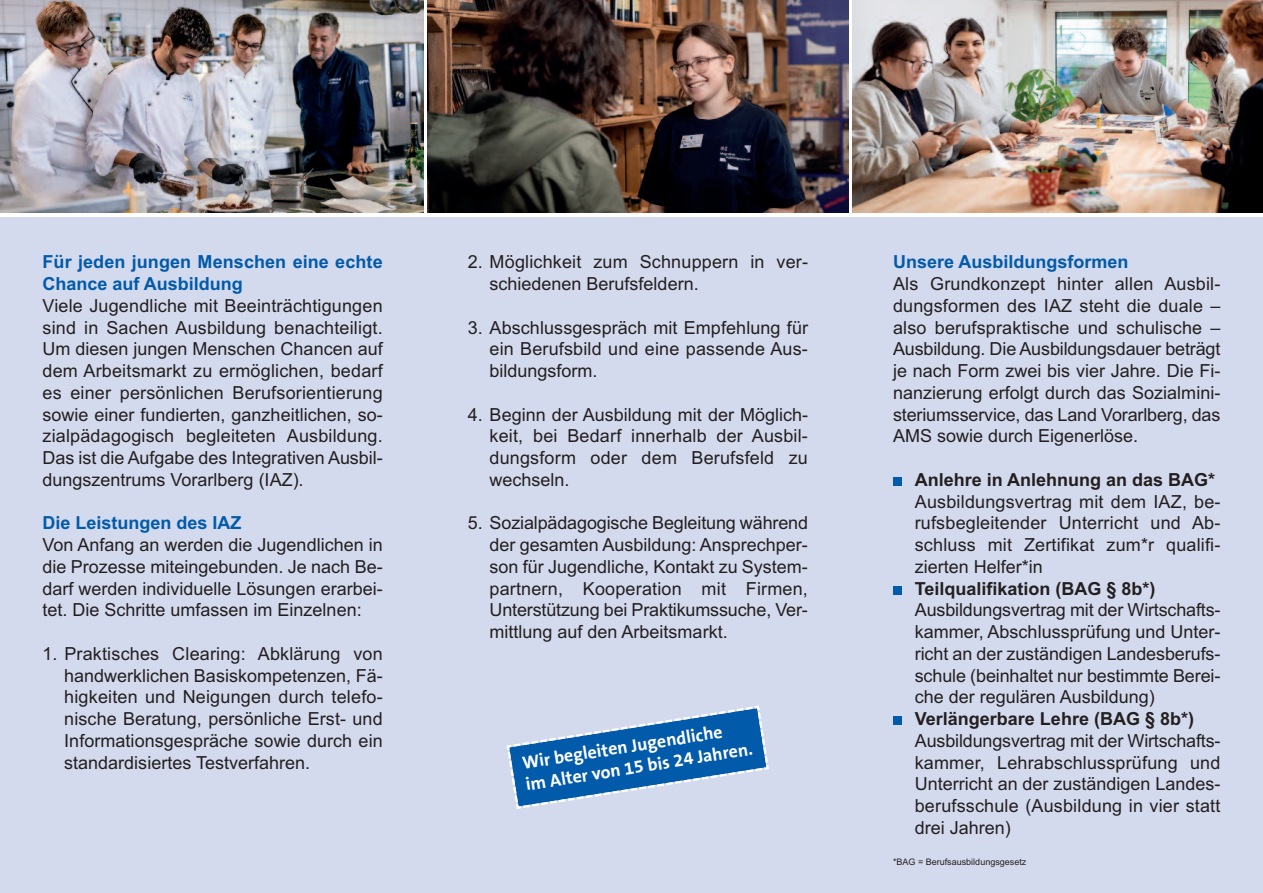
<style>
.page{position:relative;width:1263px;height:893px;background:#fff}
.page>*{position:absolute;margin:0;border:0;box-sizing:border-box;transform-origin:0 0}
.t1{font:18px/21.8px "Arial";color:#231f20;text-align:justify}
.t2{font:700 18px/21.8px "Arial";color:#015aaa}
.t3{font:700 18px "Arial";color:#231f20}
.t4{font:700 18px/21.6px "The Sans B W7";color:#fff}
.t5{font:9px "Arial";color:#231f20}
</style>
<div class="page">
<div style="left:0;top:217px;width:1263px;height:676px;background:#d4daed"></div>
<img style="left:0;top:0;width:423px;height:213px">
<img style="left:427px;top:0;width:421px;height:213px">
<img style="left:853px;top:0;width:410px;height:213px">
<div style="left:893px;top:586px;width:8px;height:8px;background:#015aaa"></div>
<div style="left:893px;top:717px;width:8px;height:8px;background:#015aaa"></div>
<div style="left:893px;top:478px;width:8px;height:8px;background:#015aaa"></div>
<svg style="left:507px;top:705px;width:262px;height:104px"></svg>
<p class="t2" style="left:43px;top:251px;width:342px">Für jeden jungen Menschen eine echte<br>Chance auf Ausbildung</p>
<p class="t1" style="left:43px;top:295px;width:342px">Viele Jugendliche mit Beeinträchtigungen sind in Sachen Ausbildung benachteiligt.<br>Um diesen jungen Menschen Chancen auf dem Arbeitsmarkt zu ermöglichen, bedarf es einer persönlichen Berufsorientierung sowie einer fundierten, ganzheitlichen, so&shy;zialpädagogisch begleiteten Ausbildung.<br>Das ist die Aufgabe des Integrativen Ausbil&shy;dungszentrums Vorarlberg (IAZ).</p>
<p class="t2" style="left:43px;top:512px;width:201px">Die Leistungen des IAZ</p>
<p class="t1" style="left:43px;top:534px;width:342px">Von Anfang an werden die Jugendlichen in die Prozesse miteingebunden. Je nach Be&shy;darf werden individuelle Lösungen erarbei&shy;tet. Die Schritte umfassen im Einzelnen:</p>
<p class="t1" style="left:64px;top:643px;width:320px;text-indent:-22px">1. Praktisches Clearing: Abklärung von handwerklichen Basiskompetenzen, Fä&shy;higkeiten und Neigungen durch telefo&shy;nische Beratung, persönliche Erst- und Informationsgespräche sowie durch ein standardisiertes Testverfahren.</p>
<p class="t1" style="left:489px;top:251px;width:320px;text-indent:-22px">2. Möglichkeit zum Schnuppern in ver&shy;schiedenen Berufsfeldern.</p>
<p class="t1" style="left:489px;top:316px;width:320px;text-indent:-22px">3. Abschlussgespräch mit Empfehlung für ein Berufsbild und eine passende Aus&shy;bildungsform.</p>
<p class="t1" style="left:489px;top:403px;width:320px;text-indent:-22px">4. Beginn der Ausbildung mit der Möglich&shy;keit, bei Bedarf innerhalb der Ausbil&shy;dungsform oder dem Berufsfeld zu wechseln.</p>
<p class="t1" style="left:489px;top:512px;width:320px;text-indent:-22px">5. Sozialpädagogische Begleitung während der gesamten Ausbildung: Ansprechper&shy;son für Jugendliche, Kontakt zu System&shy;partnern, Kooperation mit Firmen, Unterstützung bei Praktikumssuche, Ver&shy;mittlung auf den Arbeitsmarkt.</p>
<p class="t4" style="left:521px;top:754px;width:231px;rotate:-9deg">Wir begleiten Jugendliche<br>im Alter von 15 bis 24 Jahren.</p>
<p class="t2" style="left:893px;top:251px;width:237px">Unsere Ausbildungsformen</p>
<p class="t1" style="left:893px;top:273px;width:329px">Als Grundkonzept hinter allen Ausbil&shy;dungsformen des IAZ steht die duale – also berufspraktische und schulische – Ausbildung. Die Ausbildungsdauer beträgt je nach Form zwei bis vier Jahre. Die Fi&shy;nanzierung erfolgt durch das Sozialmini&shy;steriumsservice, das Land Vorarlberg, das AMS sowie durch Eigenerlöse.</p>
<p class="t3" style="left:915px;top:469px;width:302px">Anlehre in Anlehnung an das BAG*</p>
<p class="t1" style="left:915px;top:490px;width:307px">Ausbildungsvertrag mit dem IAZ, be&shy;rufsbegleitender Unterricht und Ab&shy;schluss mit Zertifikat zum*r qualifi&shy;zierten Helfer*in</p>
<p class="t3" style="left:915px;top:578px;width:242px">Teilqualifikation (BAG § 8b*)</p>
<p class="t1" style="left:915px;top:599px;width:307px">Ausbildungsvertrag mit der Wirtschafts&shy;kammer, Abschlussprüfung und Unter&shy;richt an der zuständigen Landesberufs&shy;schule (beinhaltet nur bestimmte Berei&shy;che der regulären Ausbildung)</p>
<p class="t3" style="left:915px;top:708px;width:281px">Verlängerbare Lehre (BAG § 8b*)</p>
<p class="t1" style="left:915px;top:730px;width:307px">Ausbildungsvertrag mit der Wirtschafts&shy;kammer, Lehrabschlussprüfung und Unterricht an der zuständigen Landes&shy;berufsschule (Ausbildung in vier statt drei Jahren)</p>
<p class="t5" style="left:893px;top:856px;width:135px">*BAG = Berufsausbildungsgesetz</p>
</div>
